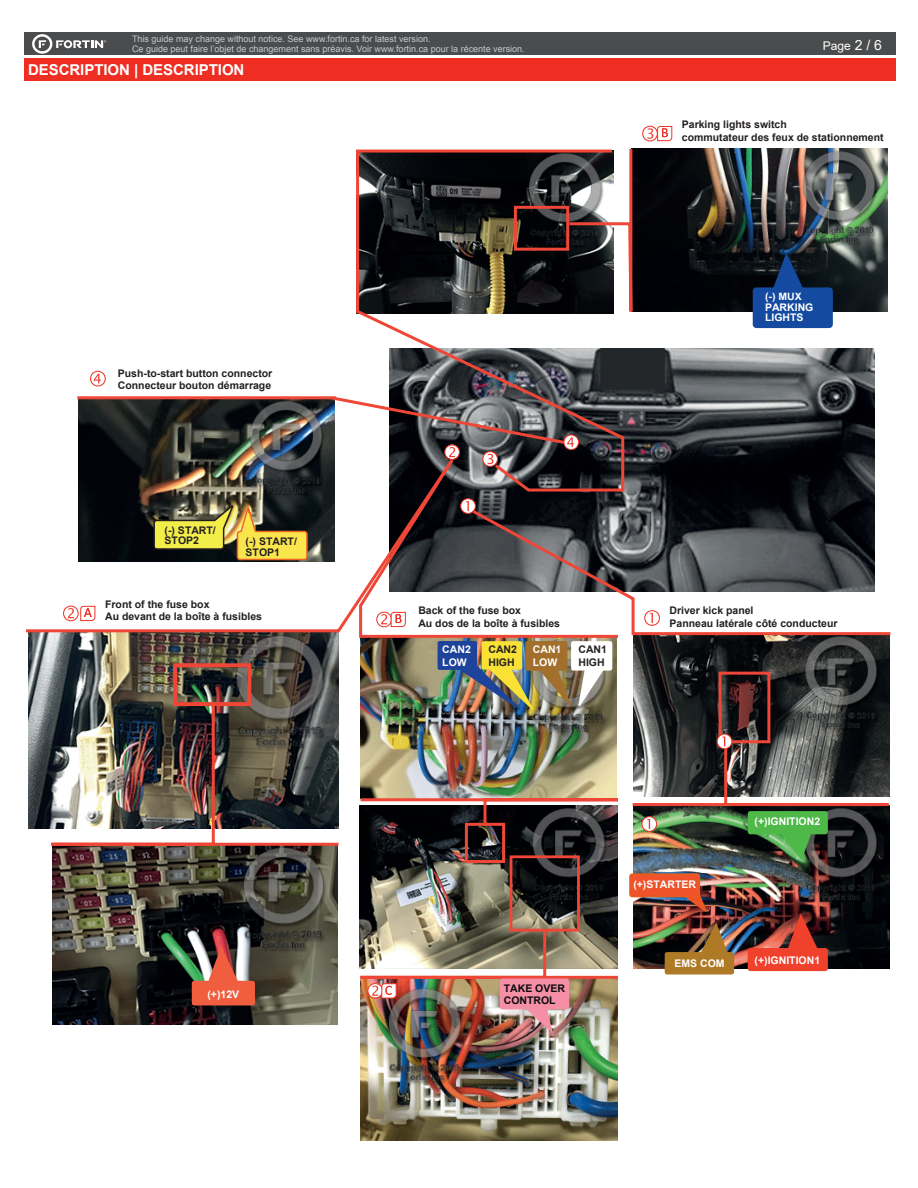
<style>
.page{position:relative;width:918px;height:1188px;background:#fff}
.page>*{position:absolute;margin:0;border:0;box-sizing:border-box;transform-origin:0 0}
.t1{font:700 15px "Arial";letter-spacing:-.005em;color:#fff}
.t2{font:12px "Arial";color:#fff}
.t3{font:700 10.5px/12.6px "Arial";color:#231f20}
.t4{font:700 10.5px/10.5px "Arial";color:#fff}
.t5{font:700 10.5px/12.6px "Arial";color:#0c0c11}
.t6{font:9px/9.8px "Arial";color:#c7c8ca}
.s1{font-size:13.95px}
</style>
<div class="page">
<div style="left:24px;top:33px;width:872px;height:22px;background:#4b4c4d"></div>
<div style="left:24px;top:58px;width:872px;height:23px;background:#ee2e22"></div>
<svg style="left:32px;top:34px;width:74px;height:20px"></svg>
<img style="left:29px;top:634px;width:20px;height:195px">
<div style="left:0;top:750px;width:24px;height:5px;border:1px solid #fff"></div>
<img style="left:361px;top:1033px;width:257px;height:108px">
<img style="left:49px;top:126px;width:842px;height:907px">
<p class="t6" style="left:132px;top:34px;width:394px">This guide may change without notice. See www.fortin.ca for latest version.<br>Ce guide peut faire l’objet de changement sans préavis. Voir www.fortin.ca pour la récente version.</p>
<h1 class="t1" style="left:28px;top:59px;width:218px">DESCRIPTION | DESCRIPTION</h1>
<p class="t3" style="left:118px;top:367px;width:156px">Push-to-start button connector<br>Connecteur bouton démarrage</p>
<p class="t3" style="left:165px;top:525px;width:53px;line-height:10.5px">(-) START/<br>STOP2</p>
<p class="t3" style="left:246px;top:536px;width:53px;line-height:10.5px">(-) START/<br>STOP1</p>
<p class="t2" style="left:823px;top:38px;width:61px">Page <span class="s1">2 / 6</span></p>
<p class="t3" style="left:682px;top:118px;width:203px">Parking lights switch<br>commutateur des feux de stationnement</p>
<p class="t4" style="left:765px;top:291px;width:50px">(-) MUX<br>PARKING<br>LIGHTS</p>
<p class="t3" style="left:105px;top:598px;width:158px">Front of the fuse box<br>Au devant de la boîte à fusibles</p>
<p class="t3" style="left:670px;top:604px;width:169px">Driver kick panel<br>Panneau latérale côté conducteur</p>
<p class="t3" style="left:418px;top:604px;width:143px">Back of the fuse box<br>Au dos de la boîte à fusibles</p>
<p class="t4" style="left:207px;top:989px;width:33px">(+)12V</p>
<p class="t4" style="left:442px;top:643px;width:30px;line-height:12.6px">CAN2<br>LOW</p>
<p class="t4" style="left:533px;top:643px;width:30px;line-height:12.6px">CAN1<br>LOW</p>
<p class="t3" style="left:578px;top:643px;width:30px">CAN1<br>HIGH</p>
<p class="t3" style="left:488px;top:643px;width:30px">CAN2<br>HIGH</p>
<p class="t5" style="left:504px;top:982px;width:63px">TAKE OVER<br>CONTROL</p>
<p class="t4" style="left:633px;top:879px;width:64px">(+)STARTER</p>
<p class="t4" style="left:675px;top:958px;width:52px">EMS COM</p>
<p class="t4" style="left:755px;top:816px;width:67px">(+)IGNITION2</p>
<p class="t4" style="left:755px;top:955px;width:67px">(+)IGNITION1</p>
</div>
